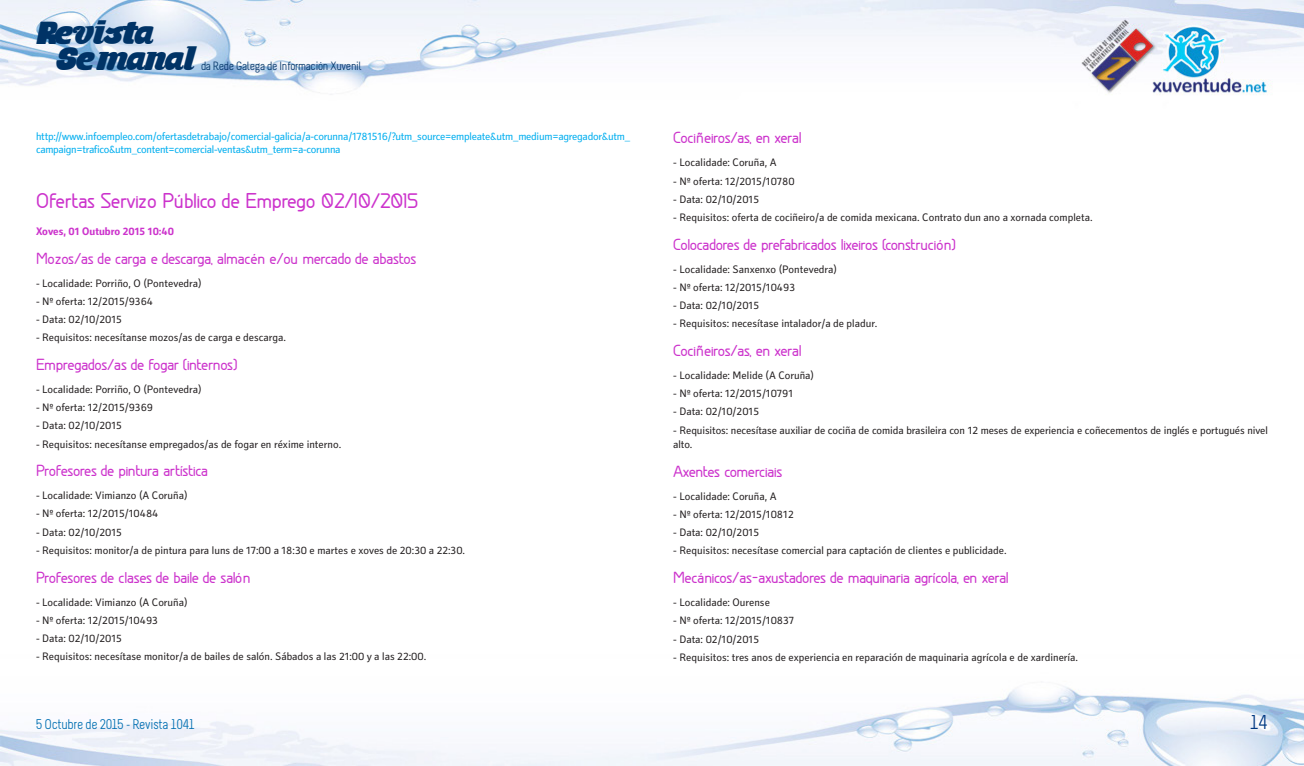
<style>
.page{position:relative;width:1304px;height:766px;background:#fff}
.page>*{position:absolute;margin:0;border:0;box-sizing:border-box;transform-origin:0 0}
.t1{font:33px/26px "Musa Ornata";letter-spacing:-.01em;color:#036}
.t2{font:700 20px "Greyscale Basic";letter-spacing:-.02em;color:#c3c}
.t3{font:20px "Melbourne";color:#003882}
.t4{font:700 15px "Greyscale Basic";letter-spacing:-.03em;color:#c3c}
.t5{font:14px "Melbourne";letter-spacing:-.025em;color:#006fb2}
.t6{font:12px "Melbourne";letter-spacing:-.025em;color:#036}
.t7{font:11px/14.5px "Secca Std Demo";color:#231f20}
.t8{font:11px/13.2px "Secca Std Demo";letter-spacing:-.025em;color:#00aeef}
.t9{font:700 11px "Secca Std Demo";color:#c3c}
</style>
<div class="page">
<img style="left:0;top:0;width:1304px;height:765px">
<h1 class="t1" style="left:55px;top:19px;width:142px;text-indent:-19px">Revista<br>Semanal</h1>
<p class="t6" style="left:201px;top:59px;width:162px">da Rede Galega de Información Xuvenil</p>
<p class="t8" style="left:36px;top:130px;width:596px">http://www.infoempleo.com/ofertasdetrabajo/comercial-galicia/a-corunna/1781516/?utm_source=empleate&amp;utm_medium=agregador&amp;utm_ campaign=trafico&amp;utm_content=comercial-ventas&amp;utm_term=a-corunna</p>
<h2 class="t2" style="left:36px;top:189px;width:384px">Ofertas Servizo Público de Emprego 02/10/2015</h2>
<p class="t9" style="left:36px;top:225px;width:140px">Xoves, 01 Outubro 2015 10:40</p>
<h3 class="t4" style="left:36px;top:249px;width:382px">Mozos/as de carga e descarga, almacén e/ou mercado de abastos</h3>
<p class="t7" style="left:36px;top:276px;width:167px">- Localidade: Porriño, O (Pontevedra)</p>
<p class="t7" style="left:36px;top:294px;width:119px">- Nº oferta: 12/2015/9364</p>
<p class="t7" style="left:36px;top:312px;width:87px">- Data: 02/10/2015</p>
<p class="t7" style="left:36px;top:330px;width:251px">- Requisitos: necesítanse mozos/as de carga e descarga.</p>
<h3 class="t4" style="left:36px;top:355px;width:203px">Empregados/as de fogar (internos)</h3>
<p class="t7" style="left:36px;top:382px;width:167px">- Localidade: Porriño, O (Pontevedra)</p>
<p class="t7" style="left:36px;top:400px;width:119px">- Nº oferta: 12/2015/9369</p>
<p class="t7" style="left:36px;top:418px;width:87px">- Data: 02/10/2015</p>
<p class="t7" style="left:36px;top:437px;width:307px">- Requisitos: necesítanse empregados/as de fogar en réxime interno.</p>
<h3 class="t4" style="left:36px;top:461px;width:174px">Profesores de pintura artística</h3>
<p class="t7" style="left:36px;top:488px;width:153px">- Localidade: Vimianzo (A Coruña)</p>
<p class="t7" style="left:36px;top:506px;width:124px">- Nº oferta: 12/2015/10484</p>
<p class="t7" style="left:36px;top:525px;width:87px">- Data: 02/10/2015</p>
<p class="t7" style="left:36px;top:543px;width:431px">- Requisitos: monitor/a de pintura para luns de 17:00 a 18:30 e martes e xoves de 20:30 a 22:30.</p>
<h3 class="t4" style="left:36px;top:567px;width:216px">Profesores de clases de baile de salón</h3>
<p class="t7" style="left:36px;top:595px;width:153px">- Localidade: Vimianzo (A Coruña)</p>
<p class="t7" style="left:36px;top:613px;width:123px">- Nº oferta: 12/2015/10493</p>
<p class="t7" style="left:36px;top:631px;width:87px">- Data: 02/10/2015</p>
<p class="t7" style="left:36px;top:649px;width:392px">- Requisitos: necesítase monitor/a de bailes de salón. Sábados a las 21:00 y a las 22:00.</p>
<h3 class="t4" style="left:673px;top:129px;width:130px">Cociñeiros/as, en xeral</h3>
<p class="t7" style="left:673px;top:156px;width:105px">- Localidade: Coruña, A</p>
<p class="t7" style="left:673px;top:174px;width:123px">- Nº oferta: 12/2015/10780</p>
<p class="t7" style="left:673px;top:192px;width:87px">- Data: 02/10/2015</p>
<p class="t7" style="left:673px;top:210px;width:421px">- Requisitos: oferta de cociñeiro/a de comida mexicana. Contrato dun ano a xornada completa.</p>
<h3 class="t4" style="left:673px;top:235px;width:284px">Colocadores de prefabricados lixeiros (construción)</h3>
<p class="t7" style="left:673px;top:262px;width:165px">- Localidade: Sanxenxo (Pontevedra)</p>
<p class="t7" style="left:673px;top:280px;width:123px">- Nº oferta: 12/2015/10493</p>
<p class="t7" style="left:673px;top:298px;width:87px">- Data: 02/10/2015</p>
<p class="t7" style="left:673px;top:316px;width:205px">- Requisitos: necesítase intalador/a de pladur.</p>
<h3 class="t4" style="left:673px;top:341px;width:130px">Cociñeiros/as, en xeral</h3>
<p class="t7" style="left:673px;top:368px;width:142px">- Localidade: Melide (A Coruña)</p>
<p class="t7" style="left:673px;top:386px;width:121px">- Nº oferta: 12/2015/10791</p>
<p class="t7" style="left:673px;top:405px;width:87px">- Data: 02/10/2015</p>
<p class="t7" style="left:673px;top:423px;width:596px">- Requisitos: necesítase auxiliar de cociña de comida brasileira con 12 meses de experiencia e coñecementos de inglés e portugués nivel alto.</p>
<h3 class="t4" style="left:673px;top:462px;width:111px">Axentes comerciais</h3>
<p class="t7" style="left:673px;top:489px;width:105px">- Localidade: Coruña, A</p>
<p class="t7" style="left:673px;top:507px;width:122px">- Nº oferta: 12/2015/10812</p>
<p class="t7" style="left:673px;top:525px;width:87px">- Data: 02/10/2015</p>
<p class="t7" style="left:673px;top:543px;width:335px">- Requisitos: necesítase comercial para captación de clientes e publicidade.</p>
<h3 class="t4" style="left:673px;top:568px;width:337px">Mecánicos/as-axustadores de maquinaria agrícola, en xeral</h3>
<p class="t7" style="left:673px;top:595px;width:98px">- Localidade: Ourense</p>
<p class="t7" style="left:673px;top:613px;width:122px">- Nº oferta: 12/2015/10837</p>
<p class="t7" style="left:673px;top:631px;width:87px">- Data: 02/10/2015</p>
<p class="t7" style="left:673px;top:650px;width:406px">- Requisitos: tres anos de experiencia en reparación de maquinaria agrícola e de xardinería.</p>
<p class="t5" style="left:36px;top:717px;width:160px">5 Octubre de 2015 - Revista 1041</p>
<h2 class="t3" style="left:1250px;top:711px;width:19px">14</h2>
</div>
